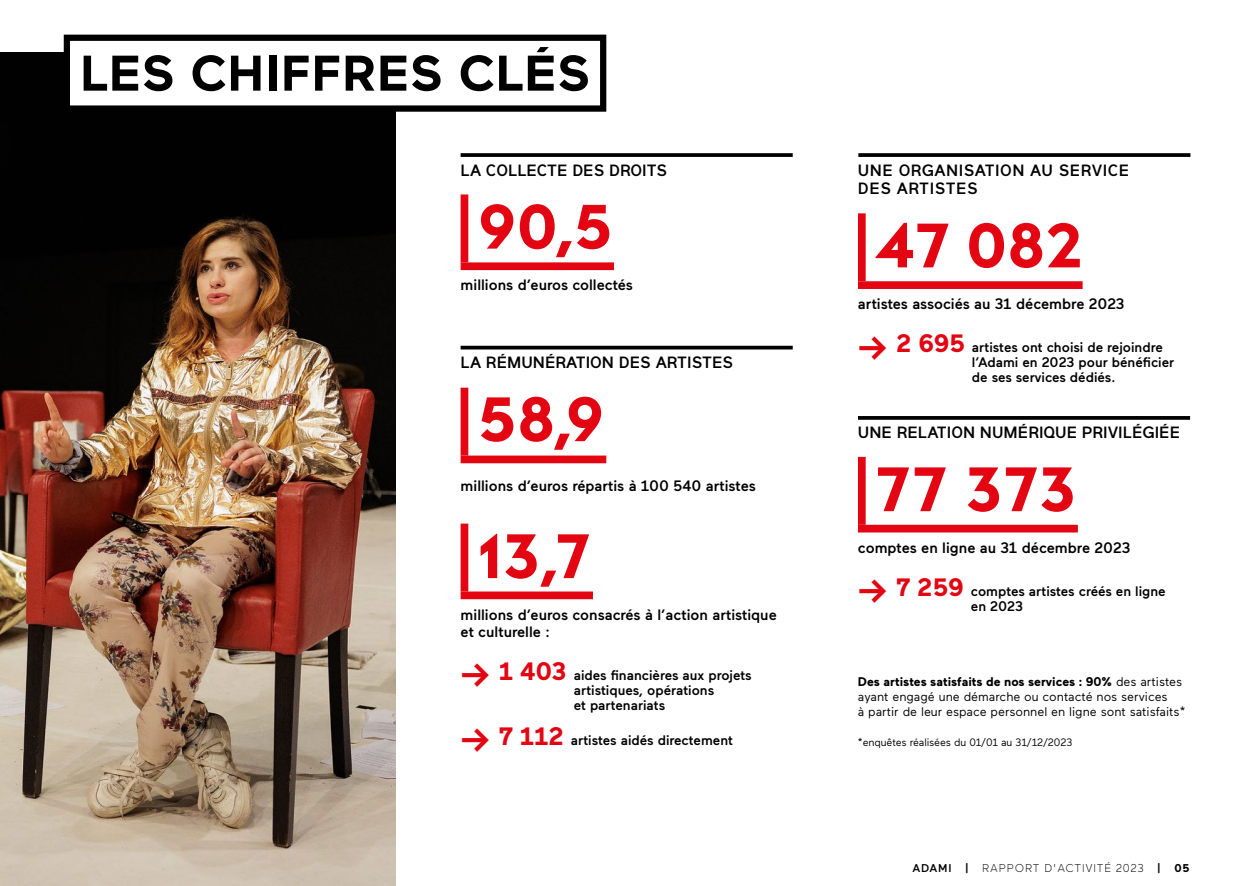
<style>
.page{position:relative;width:1241px;height:886px;background:#fff}
.page>*{position:absolute;margin:0;border:0;box-sizing:border-box;transform-origin:0 0}
.t1{font:700 62.5px "Maax";color:#e30512}
.t2{font:700 50px "Maax";letter-spacing:.005em;color:#000}
.t3{font:500 16.25px "Maax";color:#000}
.t4{font:500 16.25px/18.8px "Maax";letter-spacing:.03em;color:#000}
.t5{font:500 15px/16.9px "Maax";color:#000}
.t6{font:500 13.75px/15px "Maax";color:#000}
.t7{font:12.5px/15px "Maax";color:#000}
.t8{font:300 11.25px "Maax";letter-spacing:.07em;color:#000}
.t9{font:10.62px "Maax";letter-spacing:-.01em;color:#000}
.s1{font-size:37.5px;color:#e30512}
.s2{font-weight:700;font-size:25px;color:#e30512}
.s3{font-weight:700}
.s4{font-weight:500}
</style>
<div class="page">
<img style="left:0;top:53px;width:396px;height:833px">
<div style="left:67px;top:38px;width:536px;height:71px;background:#fff"></div>
<div style="left:64px;top:35px;width:542px;height:77px;border:6px solid #000"></div>
<svg style="left:460px;top:153px;width:332px;height:4px"></svg>
<hr style="left:460px;top:346px;width:332px;height:3px;background:#000">
<svg style="left:858px;top:153px;width:332px;height:4px"></svg>
<svg style="left:858px;top:416px;width:331px;height:4px"></svg>
<div style="left:460px;top:194px;width:8px;height:68px;background:#e30512"></div>
<div style="left:460px;top:262px;width:154px;height:8px;background:#e30512"></div>
<div style="left:460px;top:388px;width:8px;height:67px;background:#e30512"></div>
<div style="left:460px;top:455px;width:146px;height:8px;background:#e30512"></div>
<div style="left:460px;top:524px;width:8px;height:67px;background:#e30512"></div>
<div style="left:460px;top:591px;width:133px;height:8px;background:#e30512"></div>
<div style="left:857px;top:213px;width:8px;height:68px;background:#e30512"></div>
<div style="left:857px;top:281px;width:225px;height:8px;background:#e30512"></div>
<div style="left:857px;top:457px;width:8px;height:68px;background:#e30512"></div>
<div style="left:857px;top:525px;width:220px;height:7px;background:#e30512"></div>
<h2 class="t2" style="left:80px;top:40px;width:511px">LES CHIFFRES CLÉS</h2>
<p class="t3" style="left:460px;top:159px;width:208px">LA COLLECTE DES DROITS</p>
<h1 class="t1" style="left:478px;top:186px;width:136px">90,5</h1>
<p class="t5" style="left:460px;top:276px;width:174px">millions d’euros collectés</p>
<p class="t3" style="left:460px;top:352px;width:274px">LA RÉMUNÉRATION DES ARTISTES</p>
<h1 class="t1" style="left:478px;top:378px;width:128px">58,9</h1>
<p class="t5" style="left:460px;top:477px;width:296px">millions d’euros répartis à 100 540 artistes</p>
<h1 class="t1" style="left:478px;top:515px;width:114px">13,7</h1>
<p class="t5" style="left:460px;top:605px;width:318px">millions d’euros consacrés à l’action artistique et culturelle :</p>
<p class="t6" style="left:573px;top:667px;width:179px;text-indent:-113px"><span class="s1">→</span> <span class="s2">1 403</span> aides financières aux projets artistiques, opérations<br>et partenariats</p>
<p class="t6" style="left:460px;top:732px;width:274px"><span class="s1">→</span> <span class="s2">7 112</span> artistes aidés directement</p>
<p class="t4" style="left:857px;top:160px;width:273px">UNE ORGANISATION AU SERVICE<br>DES ARTISTES</p>
<h1 class="t1" style="left:875px;top:204px;width:210px">47 082</h1>
<p class="t5" style="left:857px;top:295px;width:268px">artistes associés au 31 décembre 2023</p>
<p class="t6" style="left:971px;top:339px;width:204px;text-indent:-114px"><span class="s1">→</span> <span class="s2">2 695</span> artistes ont choisi de rejoindre l’Adami en 2023 pour bénéficier de ses services dédiés.</p>
<p class="t3" style="left:857px;top:422px;width:323px">UNE RELATION NUMÉRIQUE PRIVILÉGIÉE</p>
<h1 class="t1" style="left:875px;top:448px;width:203px">77 373</h1>
<p class="t5" style="left:857px;top:538px;width:274px">comptes en ligne au 31 décembre 2023</p>
<p class="t6" style="left:970px;top:583px;width:196px;text-indent:-113px"><span class="s1">→</span> <span class="s2">7 259</span> comptes artistes créés en ligne en 2023</p>
<p class="t7" style="left:857px;top:673px;width:329px"><span class="s3">Des artistes satisfaits de nos services : 90%</span> des artistes ayant engagé une démarche ou contacté nos services<br>à partir de leur espace personnel en ligne sont satisfaits*</p>
<p class="t9" style="left:857px;top:735px;width:216px">*enquêtes réalisées du 01/01 au 31/12/2023</p>
<p class="t8" style="left:912px;top:861px;width:278px"><span class="s4">ADAMI |</span> RAPPORT D'ACTIVITÉ 2023 <span class="s4">|</span> <span class="s3">05</span></p>
</div>
